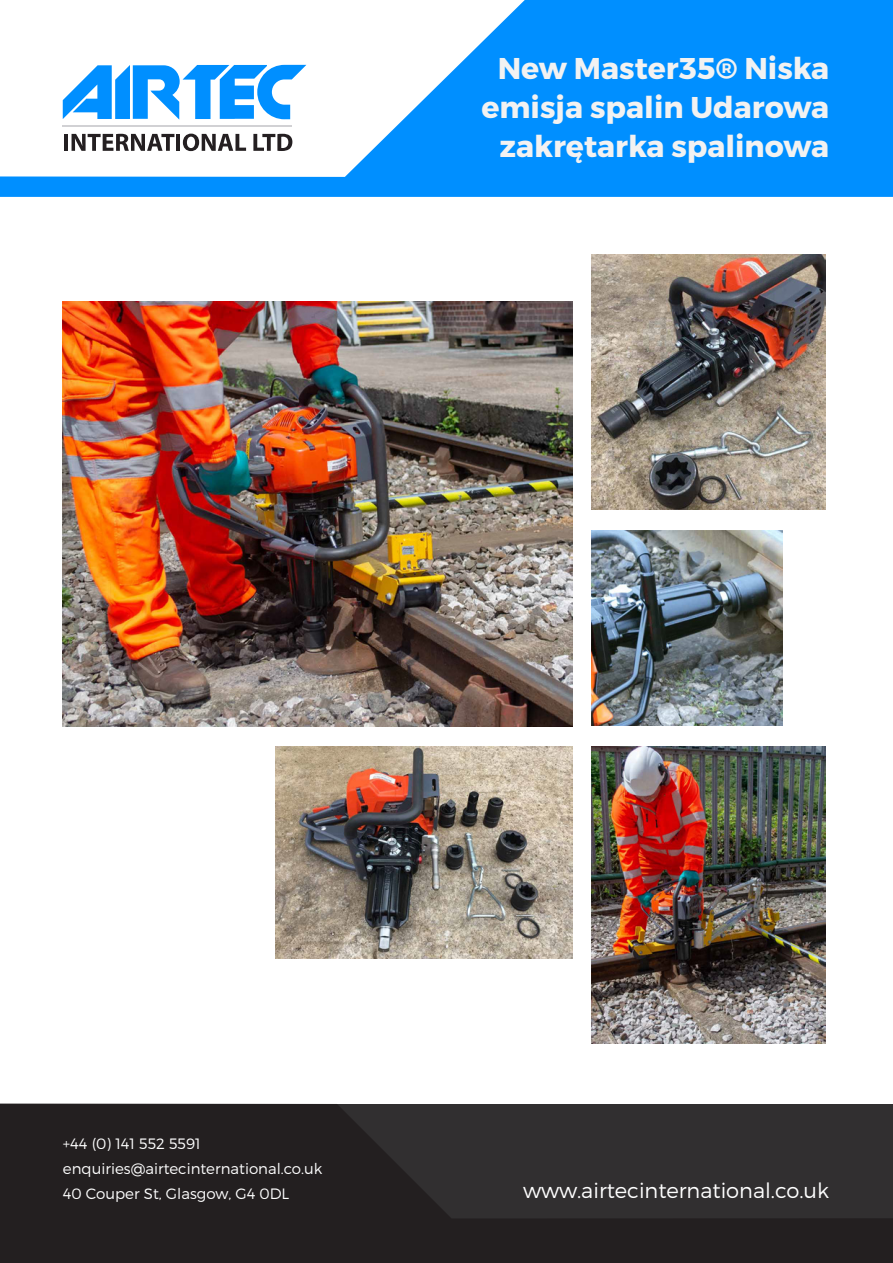
<style>
.page{position:relative;width:893px;height:1263px;background:#fff}
.page>*{position:absolute;margin:0;border:0;box-sizing:border-box;transform-origin:0 0}
.t1{font:700 30px/39px "Montserrat";color:#f2f2f2;text-align:right}
.t2{font:300 21px "Montserrat";color:#fff}
.t3{font:300 15px "Montserrat";color:#fff}
</style>
<div class="page">
<svg style="left:0;top:0;width:893px;height:197px;fill:#008fff"></svg>
<svg style="left:0;top:1103px;width:893px;height:160px;fill:#231f20"></svg>
<img style="left:592px;top:530px;width:191px;height:195px">
<img style="left:275px;top:746px;width:298px;height:213px">
<img style="left:591px;top:746px;width:234px;height:298px">
<img style="left:592px;top:255px;width:233px;height:255px">
<img style="left:63px;top:301px;width:510px;height:425px">
<p class="t1" style="left:481px;top:49px;width:349px">New Master35® Niska emisja spalin Udarowa zakrętarka spalinowa</p>
<p class="t3" style="left:63px;top:1134px;width:139px">+44 (0) 141 552 5591</p>
<p class="t3" style="left:63px;top:1159px;width:261px">enquiries@airtecinternational.co.uk</p>
<p class="t3" style="left:63px;top:1184px;width:228px">40 Couper St, Glasgow, G4 0DL</p>
<p class="t2" style="left:523px;top:1178px;width:308px">www.airtecinternational.co.uk</p>
</div>
